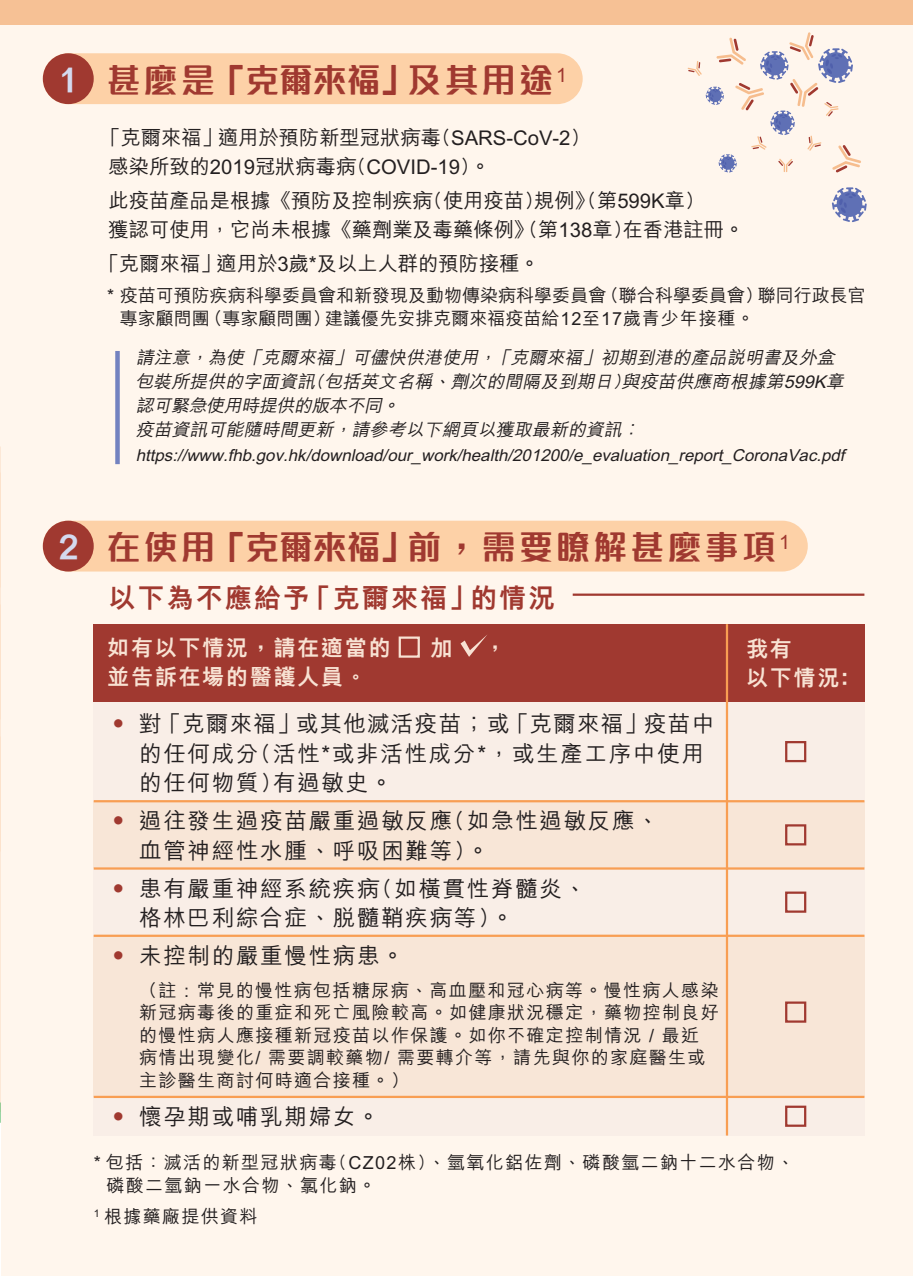
<style>
.page{position:relative;width:913px;height:1276px;background:#fff}
.page>*{position:absolute;margin:0;border:0;box-sizing:border-box;transform-origin:0 0}
.t1{font:700 33.75px "M Finance HK";letter-spacing:.1em;color:#a03930}
.t2{font:800 27px "M Hei HK";letter-spacing:.075em;color:#a03930}
.t3{font:500 22.5px/29.2px "M Hei HK";letter-spacing:.075em;color:#231f20}
.t4{font:800 22.05px/29.2px "M Hei HK";letter-spacing:.075em;color:#f8e2d3}
.t5{font:500 20.25px/29.2px "M Hei HK";color:#231f20}
.t6{font:500 18px/22.5px "M Hei HK";letter-spacing:.075em;color:#231f20}
.t7{font:500 18px/22.5px "M Hei HK";color:#231f20}
.t8{font:italic 500 17.55px/24.3px "M Hei HK";color:#231f20}
.t9{font:italic 500 16.43px "M Hei HK";color:#231f20}
.s1{font-family:"M Hei HK";font-weight:800;color:#d4daef}
.s2{color:#a03930}
</style>
<div class="page">
<div style="left:0;top:0;width:912px;height:1276px;background:#fff6ed"></div>
<div style="left:1px;top:0;width:911px;height:25px;background:#f6c195"></div>
<hr style="left:0;top:1112px;width:1px;height:164px;background:#fff">
<svg style="left:0;top:861px;width:1px;height:261px"></svg>
<div style="left:43px;top:53px;width:539px;height:51px;background:#fdd1a7;border-radius:25px"></div>
<div style="left:43px;top:53px;width:51px;height:51px;background:#a03930;border-radius:50%"></div>
<div style="left:115px;top:351px;width:5px;height:113px;background:#7382c0"></div>
<div style="left:43px;top:521px;width:764px;height:50px;background:#fdd1a7;border-radius:25px"></div>
<div style="left:43px;top:521px;width:51px;height:50px;background:#a03930;border-radius:50%"></div>
<hr style="left:572px;top:593px;width:292px;height:3px;background:#a03930">
<div style="left:94px;top:624px;width:632px;height:78px;background:#a03930"></div>
<div style="left:94px;top:702px;width:632px;height:99px;background:#f9eee7"></div>
<div style="left:94px;top:801px;width:632px;height:67px;background:#f8e6d7"></div>
<div style="left:94px;top:868px;width:632px;height:67px;background:#f9eee7"></div>
<div style="left:94px;top:935px;width:632px;height:162px;background:#f8e6d7"></div>
<div style="left:94px;top:1097px;width:632px;height:38px;background:#f9eee7"></div>
<div style="left:726px;top:624px;width:138px;height:78px;background:#a03930"></div>
<div style="left:726px;top:702px;width:138px;height:99px;background:#f9eee7"></div>
<div style="left:726px;top:801px;width:138px;height:67px;background:#f8e6d7"></div>
<div style="left:726px;top:868px;width:138px;height:67px;background:#f9eee7"></div>
<div style="left:726px;top:935px;width:138px;height:162px;background:#f8e6d7"></div>
<div style="left:726px;top:1097px;width:138px;height:38px;background:#f9eee7"></div>
<hr style="left:94px;top:800px;width:770px;height:2px;background:#f89e53">
<hr style="left:94px;top:867px;width:770px;height:2px;background:#f89e53">
<hr style="left:94px;top:934px;width:770px;height:3px;background:#f89e53">
<hr style="left:94px;top:1095px;width:770px;height:3px;background:#f89e53">
<hr style="left:725px;top:624px;width:2px;height:511px;background:#f89e53">
<div style="left:398px;top:636px;width:21px;height:21px;border:2px solid #f8e2d3"></div>
<div style="left:784px;top:741px;width:21px;height:21px;border:2px solid #a03930"></div>
<div style="left:784px;top:824px;width:21px;height:21px;border:2px solid #a03930"></div>
<div style="left:784px;top:891px;width:21px;height:21px;border:2px solid #a03930"></div>
<div style="left:784px;top:1001px;width:21px;height:21px;border:2px solid #a03930"></div>
<div style="left:784px;top:1105px;width:21px;height:21px;border:2px solid #a03930"></div>
<svg style="left:687px;top:32px;width:173px;height:140px"></svg>
<svg style="left:831px;top:187px;width:35px;height:35px"></svg>
<svg style="left:460px;top:635px;width:27px;height:22px"></svg>
<h1 class="t1" style="left:58px;top:63px;width:510px"><span class="s1">1</span> 甚麼是「克爾來福」及其用途<sup>1</sup></h1>
<p class="t5" style="left:108px;top:121px;width:473px;text-indent:-8px">「克爾來福」適用於預防新型冠狀病毒(SARS-CoV-2)感染所致的2019冠狀病毒病(COVID-19)。</p>
<p class="t5" style="left:108px;top:184px;width:637px">此疫苗產品是根據《預防及控制疾病(使用疫苗)規例》(第599K章)<br>獲認可使用，它尚未根據《藥劑業及毒藥條例》(第138章)在香港註冊。</p>
<p class="t5" style="left:99px;top:247px;width:442px">「克爾來福」適用於3歲*及以上人群的預防接種。</p>
<p class="t7" style="left:120px;top:283px;width:747px;text-indent:-13px">* 疫苗可預防疾病科學委員會和新發現及動物傳染病科學委員會（聯合科學委員會）聯同行政長官專家顧問團（專家顧問團）建議優先安排克爾來福疫苗給12至17歲青少年接種。</p>
<p class="t8" style="left:135px;top:344px;width:714px">請注意，為使「克爾來福」可儘快供港使用，「克爾來福」初期到港的產品說明書及外盒包裝所提供的字面資訊(包括英文名稱、劑次的間隔及到期日)與疫苗供應商根據第599K章認可緊急使用時提供的版本不同。<br>疫苗資訊可能隨時間更新，請參考以下網頁以獲取最新的資訊︰</p>
<p class="t9" style="left:136px;top:443px;width:714px">https://www.fhb.gov.hk/download/our_ work/health/201200/e_ evaluation_ report_ CoronaVac.pdf</p>
<h1 class="t1" style="left:58px;top:530px;width:733px"><span class="s1">2</span> 在使用「克爾來福」前，需要瞭解甚麼事項<sup>1</sup></h1>
<h2 class="t2" style="left:108px;top:584px;width:448px">以下為不應給予「克爾來福」的情況</h2>
<p class="t4" style="left:107px;top:633px;width:284px">如有以下情況，請在適當的</p>
<p class="t4" style="left:430px;top:633px;width:24px">加</p>
<p class="t4" style="left:484px;top:633px;width:24px">，</p>
<p class="t4" style="left:107px;top:662px;width:261px">並告訴在場的醫護人員。</p>
<p class="t3" style="left:139px;top:707px;width:576px;text-indent:-32px"><span class="s2">‧</span> 對「克爾來福」或其他滅活疫苗；或「克爾來福」疫苗中的任何成分(活性*或非活性成分*，或生產工序中使用的任何物質)有過敏史。</p>
<p class="t3" style="left:139px;top:804px;width:521px;text-indent:-32px"><span class="s2">‧</span> 過往發生過疫苗嚴重過敏反應(如急性過敏反應、血管神經性水腫、呼吸困難等)。</p>
<p class="t3" style="left:139px;top:872px;width:448px;text-indent:-32px"><span class="s2">‧</span> 患有嚴重神經系統疾病(如橫貫性脊髓炎、格林巴利綜合症、脫髓鞘疾病等)。</p>
<p class="t3" style="left:107px;top:939px;width:298px"><span class="s2">‧</span> 未控制的嚴重慢性病患。</p>
<p class="t6" style="left:139px;top:977px;width:581px">（註 : 常見的慢性病包括糖尿病、高血壓和冠心病等。慢性病人感染新冠病毒後的重症和死亡風險較高。如健康狀況穩定，藥物控制良好的慢性病人應接種新冠疫苗以作保護。如你不確定控制情況 / 最近病情出現變化/ 需要調較藥物/ 需要轉介等，請先與你的家庭醫生或主診醫生商討何時適合接種。）</p>
<p class="t3" style="left:107px;top:1100px;width:274px"><span class="s2">‧</span> 懷孕期或哺乳期婦女。</p>
<p class="t6" style="left:106px;top:1149px;width:689px;text-indent:-13px">* 包括：滅活的新型冠狀病毒(CZ02株)、氫氧化鋁佐劑、磷酸氫二鈉十二水合物、磷酸二氫鈉一水合物、氯化鈉。</p>
<p class="t6" style="left:94px;top:1203px;width:165px"><sup>1</sup> 根據藥廠提供資料</p>
<p class="t4" style="left:745px;top:634px;width:104px">我有<br>以下情況:</p>
</div>
